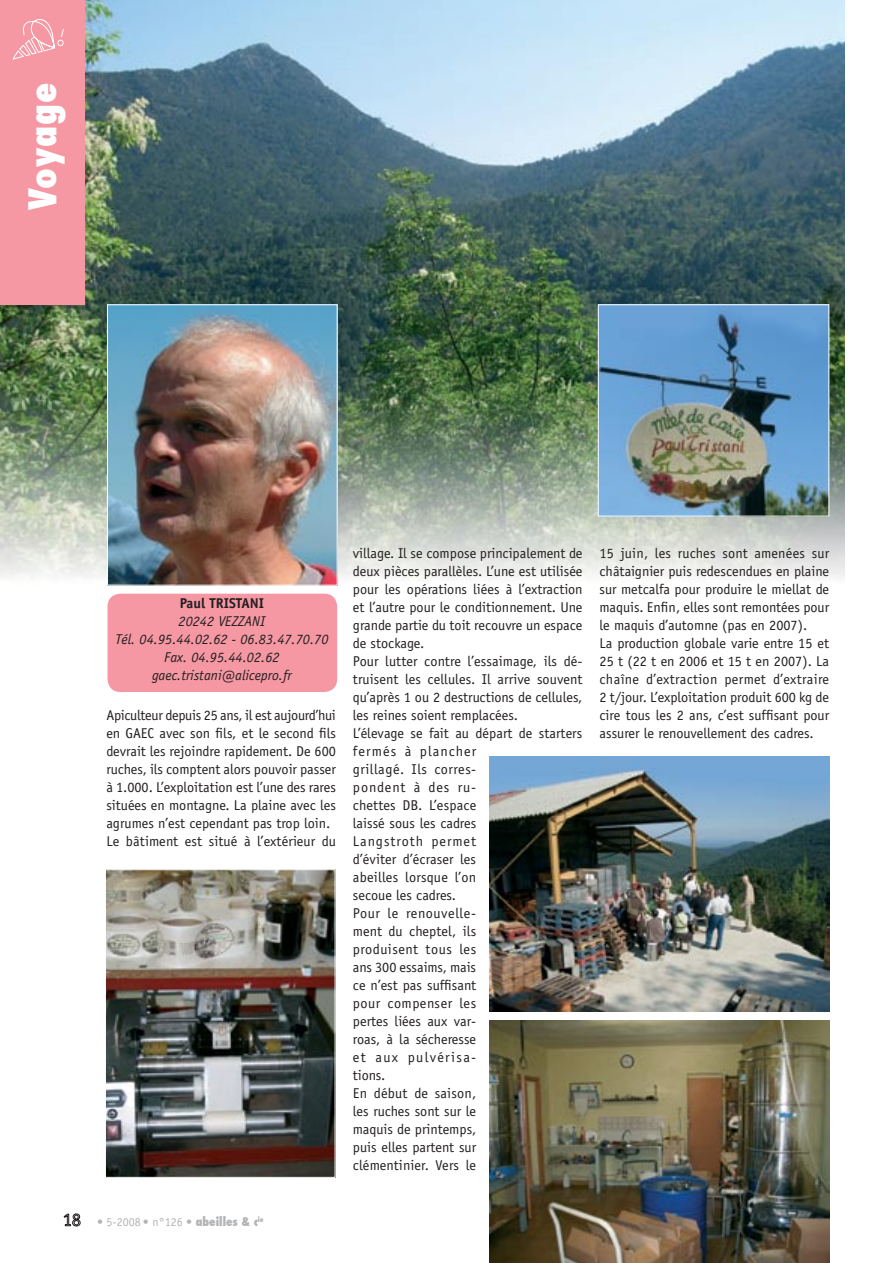
<style>
.page{position:relative;width:893px;height:1263px;background:#fff}
.page>*{position:absolute;margin:0;border:0;box-sizing:border-box;transform-origin:0 0}
.t1{font:800 condensed 37.5px "Futura";letter-spacing:.02em;color:#fff}
.t2{font:14.25px/18px "Officina Sans";color:#231f20;text-align:justify}
.t3{font:italic 14.25px/18px "Officina Sans";color:#231f20;text-align:center}
.t4{font:700 14.25px "Officina Sans";color:#231f20}
.t5{font:12px "Officina Sans";color:#b2b4b6}
.s1{font-family:"Futura";font-weight:800;font-stretch:condensed}
</style>
<div class="page">
<svg style="left:64px;top:1213px;width:16px;height:13px"></svg>
<img style="left:0;top:0;width:845px;height:586px">
<img style="left:109px;top:306px;width:227px;height:277px">
<div style="left:107px;top:304px;width:231px;height:281px;border:1px solid #fff"></div>
<img style="left:600px;top:306px;width:227px;height:208px">
<div style="left:598px;top:304px;width:231px;height:212px;border:1px solid #fff"></div>
<img style="left:107px;top:871px;width:226px;height:305px">
<div style="left:105px;top:869px;width:230px;height:309px;border:1px solid #fff"></div>
<img style="left:489px;top:756px;width:340px;height:255px">
<img style="left:489px;top:1020px;width:340px;height:243px">
<div style="left:108px;top:594px;width:229px;height:98px;background:#f598a3"></div>
<div style="left:0;top:0;width:85px;height:305px;background:#f598a3"></div>
<svg style="left:12px;top:19px;width:52px;height:41px"></svg>
<p class="t1" style="left:17px;top:210px;width:130px;rotate:-90deg">Voyage</p>
<p class="t4" style="left:180px;top:594px;width:86px">Paul TRISTANI</p>
<p class="t3" style="left:179px;top:612px;width:88px">20242 VEZZANI</p>
<p class="t3" style="left:115px;top:630px;width:215px">Tél. 04.95.44.02.62 - 06.83.47.70.70<br>Fax. 04.95.44.02.62</p>
<p class="t3" style="left:152px;top:666px;width:141px">gaec.tristani@alicepro.fr</p>
<p class="t2" style="left:106px;top:706px;width:231px">Apiculteur depuis 25 ans, il est aujourd’hui en GAEC avec son fils, et le second fils devrait les rejoindre rapidement. De 600 ruches, ils comptent alors pouvoir passer à 1.000. L’exploitation est l’une des rares situées en montagne. La plaine avec les agrumes n’est cependant pas trop loin.</p>
<p class="t2" style="left:106px;top:832px;width:231px">Le bâtiment est situé à l’extérieur du</p>
<p class="t2" style="left:353px;top:544px;width:231px">village. Il se compose principalement de deux pièces parallèles. L’une est utilisée pour les opérations liées à l’extraction et l’autre pour le conditionnement. Une grande partie du toit recouvre un espace de stockage.</p>
<p class="t2" style="left:353px;top:652px;width:231px">Pour lutter contre l’essaimage, ils dé&shy;truisent les cellules. Il arrive souvent qu’après 1 ou 2 destructions de cellules, les reines soient remplacées.</p>
<p class="t2" style="left:353px;top:724px;width:231px;text-align:left">L’élevage se fait au départ de starters fermés à plancher<br>grillagé. Ils corres-<br>pondent à des ru-<br>chettes DB. L’espace<br>laissé sous les cadres<br>Langstroth permet<br>d’éviter d’écraser les<br>abeilles lorsque l’on<br>secoue les cadres.</p>
<p class="t2" style="left:353px;top:904px;width:125px">Pour le renouvelle&shy;ment du cheptel, ils produisent tous les ans 300 essaims, mais ce n’est pas suffisant pour compenser les pertes liées aux var&shy;roas, à la sécheresse et aux pulvérisa&shy;tions.</p>
<p class="t2" style="left:353px;top:1084px;width:125px">En début de saison, les ruches sont sur le maquis de printemps, puis elles partent sur clémentinier. Vers le</p>
<p class="t2" style="left:600px;top:544px;width:231px">15 juin, les ruches sont amenées sur châtaignier puis redescendues en plaine sur metcalfa pour produire le miellat de maquis. Enfin, elles sont remontées pour le maquis d’automne (pas en 2007).</p>
<p class="t2" style="left:600px;top:634px;width:231px">La production globale varie entre 15 et 25 t (22 t en 2006 et 15 t en 2007). La chaîne d’extraction permet d’extraire 2 t/jour. L’exploitation produit 600 kg de cire tous les 2 ans, c’est suffisant pour assurer le renouvellement des cadres.</p>
<p class="t5" style="left:97px;top:1214px;width:168px">• 5-2008 • n°126 • <span class="s1">abeilles &amp; c</span><sup>ie</sup></p>
</div>
